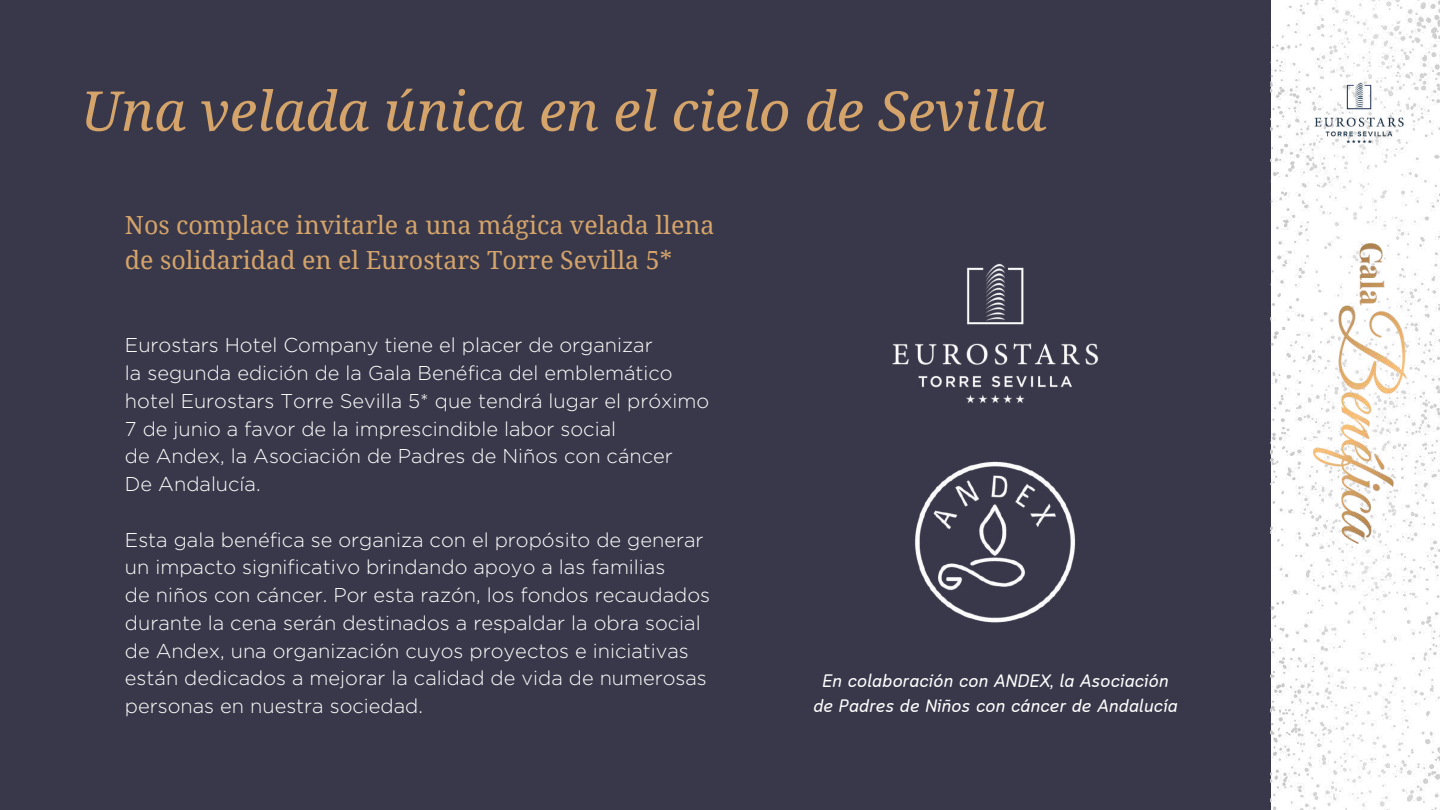
<style>
.page{position:relative;width:1440px;height:810px;background:#fff}
.page>*{position:absolute;margin:0;border:0;box-sizing:border-box;transform-origin:0 0}
.t1{font:italic 55px "Droid Serif";color:#d5a46a}
.t2{font:25px/34.5px "Droid Serif";color:#d5a46a}
.t3{font:300 20px/27.8px "Gotham";color:#fff}
.t4{font:italic 18px/24.8px "Cloud Soft";color:#fff;text-align:center}
</style>
<div class="page">
<div style="left:0;top:0;width:1271px;height:810px;background:#39384a"></div>
<img style="left:1271px;top:0;width:169px;height:810px">
<img style="left:1313px;top:243px;width:93px;height:301px">
<img style="left:1313px;top:81px;width:93px;height:65px">
<img style="left:915px;top:461px;width:161px;height:161px">
<img style="left:892px;top:263px;width:207px;height:140px">
<h1 class="t1" style="left:81px;top:80px;width:967px">Una velada única en el cielo de Sevilla</h1>
<p class="t2" style="left:125px;top:208px;width:591px">Nos complace invitarle a una mágica velada llena de solidaridad en el Eurostars Torre Sevilla 5*</p>
<p class="t3" style="left:125px;top:331px;width:586px">Eurostars Hotel Company tiene el placer de organizar<br>la segunda edición de la Gala Benéfica del emblemático hotel Eurostars Torre Sevilla 5* que tendrá lugar el próximo 7 de junio a favor de la imprescindible labor social<br>de Andex, la Asociación de Padres de Niños con cáncer<br>De Andalucía.</p>
<p class="t3" style="left:125px;top:525px;width:587px">Esta gala benéfica se organiza con el propósito de generar un impacto significativo brindando apoyo a las familias<br>de niños con cáncer. Por esta razón, los fondos recaudados durante la cena serán destinados a respaldar la obra social de Andex, una organización cuyos proyectos e iniciativas están dedicados a mejorar la calidad de vida de numerosas personas en nuestra sociedad.</p>
<p class="t4" style="left:813px;top:670px;width:366px">En colaboración con ANDEX, la Asociación de Padres de Niños con cáncer de Andalucía</p>
</div>
